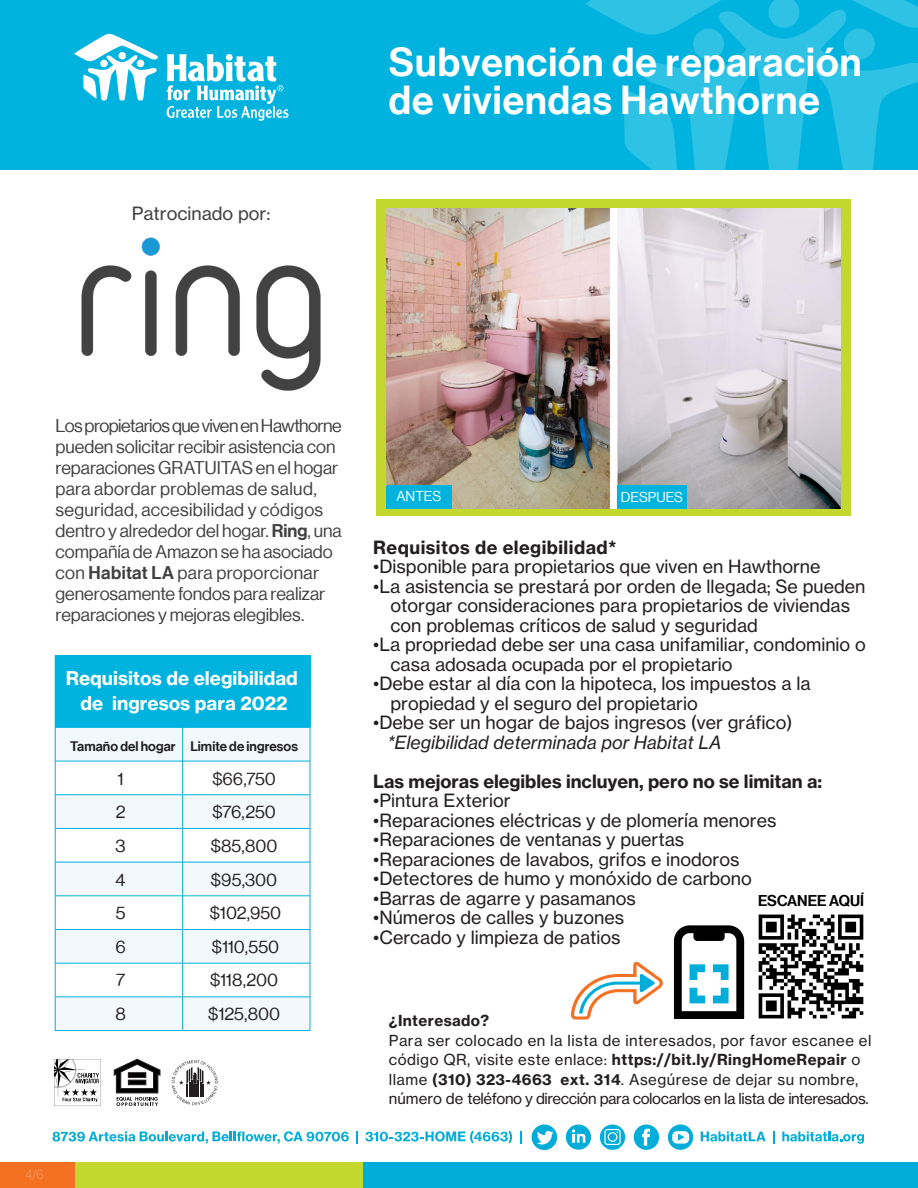
<style>
.page{position:relative;width:918px;height:1188px;background:#fff}
.page>*{position:absolute;margin:0;border:0;box-sizing:border-box;transform-origin:0 0}
.t1{font:500 39.45px/38.7px "Neue Haas Grotesk Display";letter-spacing:.025em;color:#fff}
.t2{font:18.75px/24.8px "N Haas Grotesk TX Pro 75 Bd";color:#fff;text-align:center}
.t3{font:18px/19.5px "N Haas Grotesk TX Pro 55 Rg";color:#231f20}
.t4{font:18px/21px "Neue Haas Grotesk Display";color:#404041}
.t5{font:18px "N Haas Grotesk TX Pro 75 Bd";color:#231f20}
.t6{font:18px "N Haas Grotesk TX Pro 56 It";color:#231f20}
.t7{font:18px "N Haas Grotesk TX Pro 75 Bd";letter-spacing:.025em;color:#231f20}
.t8{font:18px "N Haas Grotesk TX Pro 55 Rg";color:#404041}
.t9{font:17.7px/33.6px "Neue Haas Grotesk Display";letter-spacing:-.005em;color:#231f20;text-align:justify}
.t10{font:500 15.3px "Neue Haas Grotesk Display";letter-spacing:-.005em;color:#000}
.t11{font:15px/19.5px "N Haas Grotesk TX Pro 55 Rg";letter-spacing:-.03em;color:#231f20}
.t12{font:15px "N Haas Grotesk TX Pro 75 Bd";letter-spacing:.03em;color:#231f20}
.t13{font:15px "N Haas Grotesk TX Pro 55 Rg";letter-spacing:.03em;color:#231f20}
.t14{font:13.95px "Neue Haas Grotesk Display";color:#fff}
.t15{font:500 13.5px "Neue Haas Grotesk Display";letter-spacing:.01em;color:#231f20}
.t16{font:300 13.5px "Helvetica";color:#f6965b}
.s1{font-weight:500}
.s2{font-family:"N Haas Grotesk TX Pro 55 Rg"}
.s3{font-family:"N Haas Grotesk TX Pro 75 Bd"}
</style>
<div class="page">
<div style="left:70px;top:1162px;width:846px;height:26px;background:#c3d82f"></div>
<div style="left:0;top:1162px;width:75px;height:26px;background:#f27123"></div>
<div style="left:363px;top:1162px;width:555px;height:26px;background:#00add8"></div>
<svg style="left:52px;top:1131px;width:297px;height:13px"></svg>
<svg style="left:356px;top:1131px;width:2px;height:12px"></svg>
<svg style="left:365px;top:1131px;width:147px;height:12px"></svg>
<svg style="left:520px;top:1131px;width:1px;height:12px"></svg>
<svg style="left:701px;top:1131px;width:65px;height:11px"></svg>
<svg style="left:773px;top:1131px;width:1px;height:12px"></svg>
<svg style="left:782px;top:1131px;width:82px;height:13px"></svg>
<svg style="left:668px;top:1125px;width:25px;height:25px"></svg>
<svg style="left:634px;top:1125px;width:25px;height:25px"></svg>
<svg style="left:600px;top:1125px;width:25px;height:25px"></svg>
<div style="left:609px;top:1133px;width:7px;height:8px;background:#00add8;border-radius:50%"></div>
<svg style="left:566px;top:1125px;width:25px;height:25px"></svg>
<svg style="left:532px;top:1125px;width:25px;height:25px"></svg>
<div style="left:0;top:0;width:918px;height:170px;background:#00b3de"></div>
<svg style="left:74px;top:33px;width:84px;height:68px"></svg>
<svg style="left:167px;top:54px;width:122px;height:67px"></svg>
<svg style="left:642px;top:60px;width:276px;height:110px;fill:#2ec2e5"></svg>
<svg style="left:586px;top:0;width:332px;height:60px"></svg>
<svg style="left:624px;top:90px;width:54px;height:80px"></svg>
<svg style="left:171px;top:1060px;width:47px;height:45px"></svg>
<svg style="left:114px;top:1059px;width:46px;height:47px"></svg>
<svg style="left:54px;top:1059px;width:47px;height:47px"></svg>
<div style="left:55px;top:727px;width:254px;height:34px;background:#f3f8fc"></div>
<div style="left:55px;top:794px;width:254px;height:34px;background:#f3f8fc"></div>
<div style="left:55px;top:861px;width:254px;height:34px;background:#f3f8fc"></div>
<div style="left:55px;top:930px;width:254px;height:34px;background:#f3f8fc"></div>
<div style="left:55px;top:997px;width:254px;height:34px;background:#f3f8fc"></div>
<div style="left:56px;top:656px;width:255px;height:71px;background:#00b3de"></div>
<div style="left:55px;top:656px;width:255px;height:375px;border:1px solid #00b3de"></div>
<hr style="left:55px;top:996px;width:255px;height:1px;background:#00b3de">
<hr style="left:55px;top:963px;width:255px;height:1px;background:#00b3de">
<hr style="left:55px;top:929px;width:255px;height:1px;background:#00b3de">
<hr style="left:55px;top:895px;width:255px;height:1px;background:#00b3de">
<hr style="left:55px;top:862px;width:255px;height:1px;background:#00b3de">
<hr style="left:55px;top:828px;width:255px;height:1px;background:#00b3de">
<hr style="left:55px;top:794px;width:255px;height:1px;background:#00b3de">
<hr style="left:55px;top:761px;width:255px;height:1px;background:#00b3de">
<hr style="left:55px;top:727px;width:255px;height:1px;background:#00b3de">
<hr style="left:182px;top:656px;width:1px;height:375px;background:#00b3de">
<div style="left:376px;top:199px;width:475px;height:317px;background:#c3d82f"></div>
<img style="left:386px;top:208px;width:455px;height:301px">
<svg style="left:674px;top:925px;width:70px;height:94px"></svg>
<svg style="left:571px;top:962px;width:92px;height:58px"></svg>
<img style="left:758px;top:914px;width:106px;height:105px">
<img style="left:81px;top:237px;width:240px;height:154px">
<div style="left:387px;top:485px;width:64px;height:24px;background:#00b3de"></div>
<div style="left:618px;top:485px;width:69px;height:24px;background:#00b3de"></div>
<p class="t8" style="left:132px;top:202px;width:140px">Patrocinado por:</p>
<h1 class="t1" style="left:389px;top:43px;width:474px">Subvención de reparación de viviendas Hawthorne</h1>
<p class="t4" style="left:55px;top:415px;width:288px">Los propietarios que viven en Hawthorne pueden solicitar recibir asistencia con reparaciones GRATUITAS en el hogar para abordar problemas de salud, seguridad, accesibilidad y códigos dentro y alrededor del hogar. <span class="s1">Ring</span>, una compañía de Amazon se ha asociado con <span class="s1">Habitat LA</span> para proporcionar generosamente fondos para realizar reparaciones y mejoras elegibles.</p>
<p class="t2" style="left:66px;top:666px;width:234px">Requisitos de elegibilidad de ingresos para 2022</p>
<p class="t15" style="left:70px;top:739px;width:107px">Tamaño del hogar</p>
<p class="t9" style="left:115px;top:762px;width:12px">1<br>2<br>3<br>4<br>5<br>6<br>7<br>8</p>
<p class="t15" style="left:190px;top:739px;width:109px">Limite de ingresos</p>
<p class="t9" style="left:208px;top:762px;width:75px;text-align:left">$66,750 $76,250 $85,800 $95,300 $102,950 $110,550 $118,200 $125,800</p>
<p class="t16" style="left:25px;top:1163px;width:20px">4/6</p>
<p class="t14" style="left:397px;top:489px;width:46px">ANTES</p>
<p class="t14" style="left:621px;top:489px;width:64px">DESPUES</p>
<p class="t7" style="left:373px;top:536px;width:245px">Requisitos de elegibilidad*</p>
<p class="t3" style="left:373px;top:557px;width:449px">•Disponible para propietarios que viven en Hawthorne</p>
<p class="t3" style="left:391px;top:576px;width:476px;text-indent:-17px">•La asistencia se prestará por orden de llegada; Se pueden otorgar consideraciones para propietarios de viviendas con problemas críticos de salud y seguridad</p>
<p class="t3" style="left:391px;top:635px;width:477px;text-indent:-17px">•La propriedad debe ser una casa unifamiliar, condominio o casa adosada ocupada por el propietario</p>
<p class="t3" style="left:391px;top:674px;width:422px;text-indent:-17px">•Debe estar al día con la hipoteca, los impuestos a la propiedad y el seguro del propietario</p>
<p class="t3" style="left:373px;top:713px;width:421px">•Debe ser un hogar de bajos ingresos (ver gráfico)</p>
<p class="t6" style="left:387px;top:731px;width:336px">*Elegibilidad determinada por Habitat LA</p>
<p class="t5" style="left:373px;top:770px;width:450px">Las mejoras elegibles incluyen, pero no se limitan a:</p>
<p class="t3" style="left:373px;top:791px;width:139px">•Pintura Exterior</p>
<p class="t3" style="left:373px;top:810px;width:405px">•Reparaciones eléctricas y de plomería menores</p>
<p class="t3" style="left:373px;top:830px;width:313px">•Reparaciones de ventanas y puertas</p>
<p class="t3" style="left:373px;top:849px;width:368px">•Reparaciones de lavabos, grifos e inodoros</p>
<p class="t3" style="left:373px;top:869px;width:380px">•Detectores de humo y monóxido de carbono</p>
<p class="t3" style="left:373px;top:888px;width:264px">•Barras de agarre y pasamanos</p>
<p class="t3" style="left:373px;top:908px;width:252px">•Números de calles y buzones</p>
<p class="t3" style="left:373px;top:927px;width:249px">•Cercado y limpieza de patios</p>
<p class="t10" style="left:758px;top:892px;width:108px">ESCANEE AQUÍ</p>
<p class="t12" style="left:389px;top:1011px;width:102px">¿Interesado?</p>
<p class="t13" style="left:389px;top:1031px;width:484px">Para ser colocado en la lista de interesados, por favor escanee el</p>
<p class="t12" style="left:389px;top:1050px;width:473px"><span class="s2">código QR, visite este enlace:</span> https://bit.ly/RingHomeRepair <span class="s2">o</span></p>
<p class="t11" style="left:389px;top:1070px;width:481px">llame <span class="s3">(310) 323-4663 ext. 314</span>. Asegúrese de dejar su nombre, número de teléfono y dirección para colocarlos en la lista de interesados.</p>
</div>
